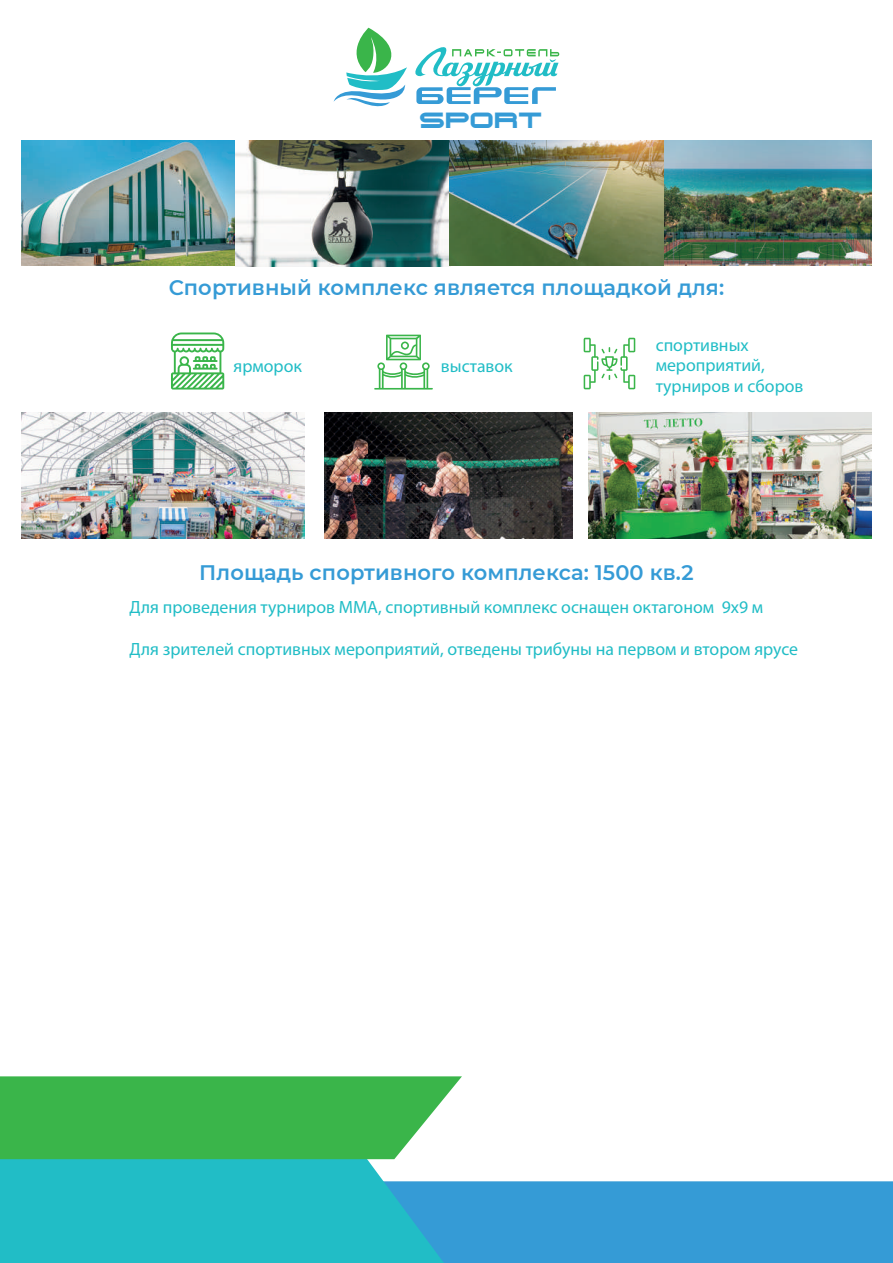
<style>
.page{position:relative;width:893px;height:1263px;background:#fff}
.page>*{position:absolute;margin:0;border:0;box-sizing:border-box;transform-origin:0 0}
.t1{font:600 21px "Montserrat";letter-spacing:.005em;color:#359bd6}
.t2{font:700 semi-expanded 21px "Terminator Cyr";letter-spacing:.005em;color:#359bd6}
.t3{font:17.85px/20.7px "Myriad Pro";color:#21bdc6}
</style>
<div class="page">
<svg style="left:334px;top:28px;width:73px;height:79px"></svg>
<svg style="left:415px;top:47px;width:144px;height:57px"></svg>
<img style="left:21px;top:140px;width:850px;height:126px">
<div style="left:445px;top:1181px;width:448px;height:82px;background:#359bd6"></div>
<svg style="left:0;top:1159px;width:445px;height:104px;background:#29bdc8"></svg>
<svg style="left:0;top:1076px;width:462px;height:83px;background:#48ba57"></svg>
<svg style="left:171px;top:332px;width:53px;height:57px"></svg>
<svg style="left:584px;top:338px;width:51px;height:51px"></svg>
<svg style="left:374px;top:335px;width:59px;height:55px"></svg>
<img style="left:22px;top:412px;width:283px;height:127px">
<img style="left:588px;top:412px;width:283px;height:127px">
<img style="left:324px;top:412px;width:249px;height:127px">
<p class="t2" style="left:419px;top:106px;width:125px">SPORT</p>
<p class="t1" style="left:169px;top:273px;width:557px">Спортивный комплекс является площадкой для:</p>
<p class="t3" style="left:233px;top:355px;width:70px">ярморок</p>
<p class="t3" style="left:441px;top:356px;width:73px">выставок</p>
<p class="t3" style="left:656px;top:334px;width:149px">спортивных мероприятий, турниров и сборов</p>
<p class="t1" style="left:199px;top:558px;width:496px">Площадь спортивного комплекса: 1500 кв.2</p>
<p class="t3" style="left:130px;top:596px;width:635px">Для проведения турниров ММА, спортивный комплекс оснащен октагоном 9х9 м</p>
<p class="t3" style="left:130px;top:638px;width:670px">Для зрителей спортивных мероприятий, отведены трибуны на первом и втором ярусе</p>
</div>
